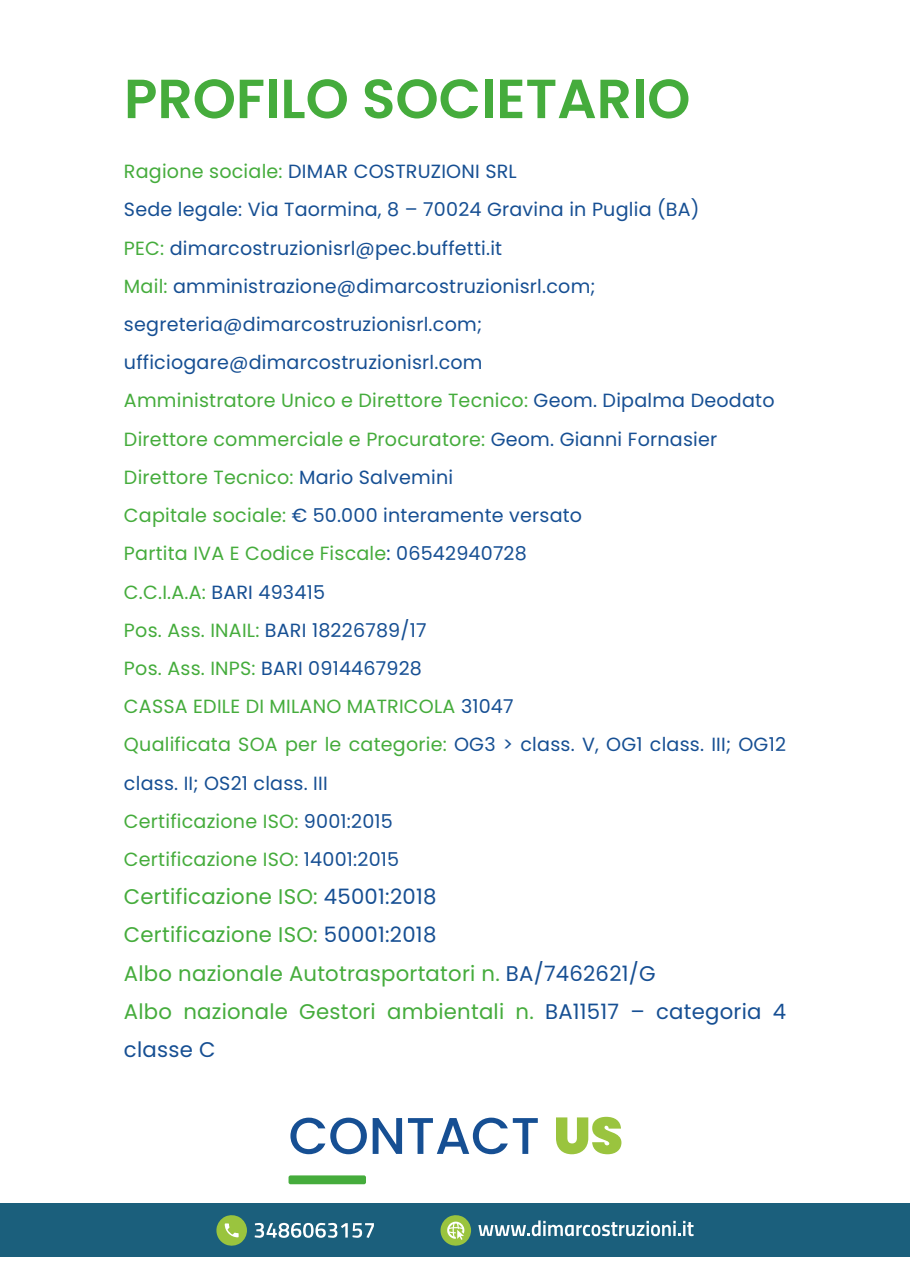
<style>
.page{position:relative;width:910px;height:1280px;background:#fff}
.page>*{position:absolute;margin:0;border:0;box-sizing:border-box;transform-origin:0 0}
.t1{font:600 55.05px "Poppins";color:#45ac3c}
.t2{font:21.3px/38.2px "Poppins";letter-spacing:.01em;color:#45ac3c}
.t3{font:19.05px/38.2px "Poppins";letter-spacing:.01em;color:#164f93}
.s1{color:#45ac3c}
.s2{color:#164f93}
</style>
<div class="page">
<svg style="left:290px;top:1118px;width:77px;height:36px"></svg>
<svg style="left:373px;top:1118px;width:29px;height:36px"></svg>
<svg style="left:408px;top:1118px;width:130px;height:36px"></svg>
<svg style="left:556px;top:1117px;width:65px;height:37px"></svg>
<div style="left:289px;top:1175px;width:77px;height:9px;background:#45ac3c;border-radius:2px"></div>
<div style="left:0;top:1204px;width:910px;height:53px;background:#1b5f7c"></div>
<svg style="left:216px;top:1215px;width:31px;height:31px"></svg>
<svg style="left:255px;top:1223px;width:119px;height:15px"></svg>
<svg style="left:478px;top:1220px;width:216px;height:16px"></svg>
<svg style="left:440px;top:1215px;width:31px;height:31px"></svg>
<h1 class="t1" style="left:124px;top:67px;width:568px">PROFILO SOCIETARIO</h1>
<p class="t3" style="left:124px;top:153px;width:664px"><span class="s1">Ragione sociale:</span> DIMAR COSTRUZIONI SRL<br>Sede legale: Via Taormina, 8 – 70024 Gravina in Puglia (BA)<br><span class="s1">PEC:</span> dimarcostruzionisrl@pec.buffetti.it<br><span class="s1">Mail:</span> amministrazione@dimarcostruzionisrl.com; segreteria@dimarcostruzionisrl.com; ufficiogare@dimarcostruzionisrl.com<br><span class="s1">Amministratore Unico e Direttore Tecnico:</span> Geom. Dipalma Deodato <span class="s1">Direttore commerciale e Procuratore:</span> Geom. Gianni Fornasier <span class="s1">Direttore Tecnico:</span> Mario Salvemini<br><span class="s1">Capitale sociale:</span> € 50.000 interamente versato<br><span class="s1">Partita IVA E Codice Fiscale</span>: 06542940728<br><span class="s1">C.C.I.A.A:</span> BARI 493415<br><span class="s1">Pos. Ass. INAIL:</span> BARI 18226789/17<br><span class="s1">Pos. Ass. INPS:</span> BARI 0914467928<br><span class="s1">CASSA EDILE DI MILANO MATRICOLA</span> 31047<br><span class="s1">Qualificata SOA per le categorie:</span> OG3 &gt; class. V, OG1 class. III; OG12 class. II; OS21 class. III<br><span class="s1">Certificazione ISO:</span> 9001:2015<br><span class="s1">Certificazione ISO:</span> 14001:2015</p>
<p class="t2" style="left:124px;top:878px;width:664px">Certificazione ISO: <span class="s2">45001:2018<br></span>Certificazione ISO: <span class="s2">50001:2018<br></span>Albo nazionale Autotrasportatori n. <span class="s2">BA/7462621/G<br></span>Albo nazionale Gestori ambientali n. <span class="s2">BA11517 – categoria 4 classe C</span></p>
</div>
